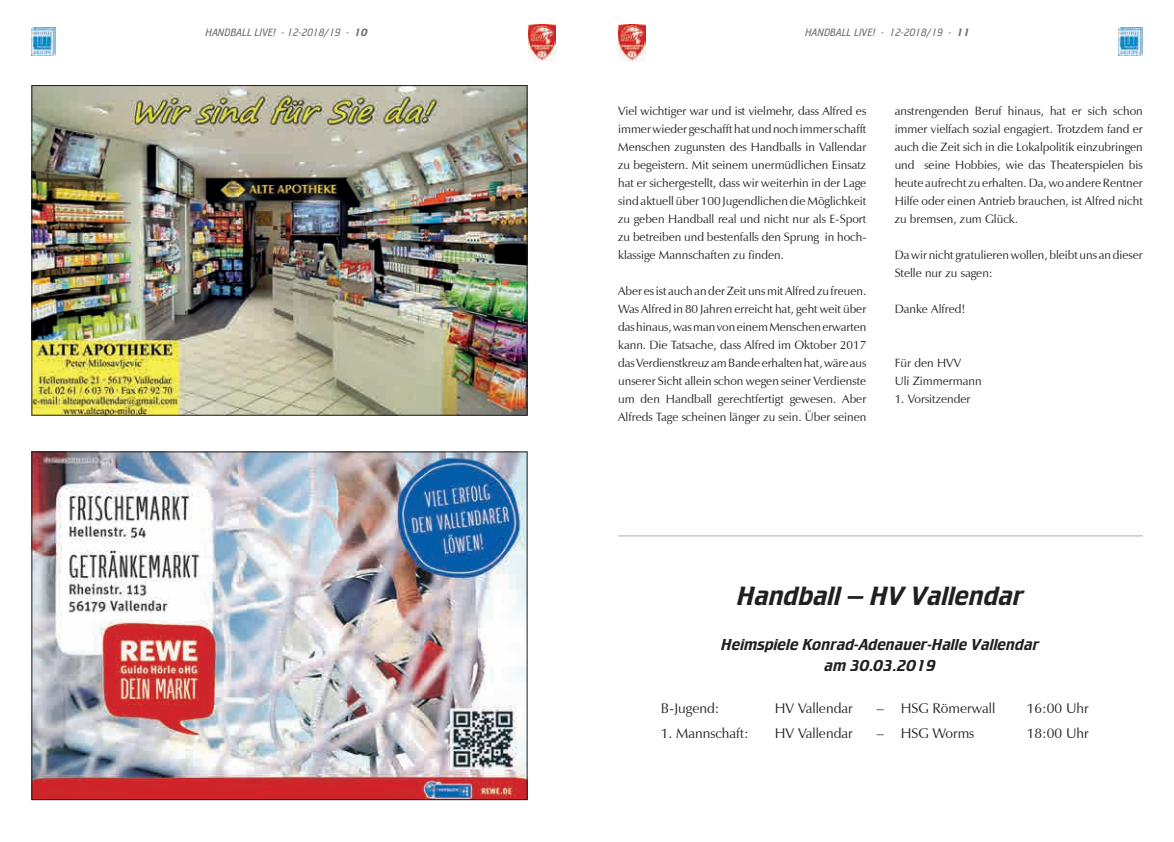
<style>
.page{position:relative;width:1174px;height:842px;background:#fff}
.page>*{position:absolute;margin:0;border:0;box-sizing:border-box;transform-origin:0 0}
.t1{font:italic 25px "AT Crillee";color:#231f20}
.t2{font:italic 15px/20.8px "AT Crillee";color:#231f20;text-align:center}
.t3{font:14px "Zapf Humanist 601 BT";color:#231f20}
.t4{font:12px/18px "Zapf Humanist 601 BT";color:#231f20;text-align:justify}
.t5{font:italic 300 10px "AT Crillee";color:#6c6d70}
.s1{font-weight:400}
</style>
<div class="page">
<img style="left:31px;top:27px;width:24px;height:29px">
<img style="left:1118px;top:27px;width:24px;height:29px">
<img style="left:528px;top:24px;width:27px;height:37px">
<img style="left:619px;top:24px;width:26px;height:37px">
<img style="left:33px;top:87px;width:492px;height:327px">
<div style="left:31px;top:85px;width:496px;height:331px;border:1px solid #231f20"></div>
<img style="left:33px;top:453px;width:492px;height:345px">
<hr style="left:618px;top:535px;width:524px;height:2px;background:#c7c8ca">
<p class="t5" style="left:205px;top:26px;width:163px">HANDBALL LIVE! - 12-2018/19 - <span class="s1">10</span></p>
<p class="t5" style="left:805px;top:26px;width:166px">HANDBALL LIVE! - 12-2018/19 - <span class="s1">11</span></p>
<p class="t4" style="left:618px;top:102px;width:250px">Viel wichtiger war und ist vielmehr, dass Alfred es immer wieder geschafft hat und noch immer schafft Menschen zugunsten des Handballs in Vallendar zu begeistern. Mit seinem unermüdlichen Einsatz hat er sichergestellt, dass wir weiterhin in der Lage sind aktuell über 100 Jugendlichen die Möglichkeit zu geben Handball real und nicht nur als E-Sport zu betreiben und bestenfalls den Sprung in hoch&shy;klassige Mannschaften zu finden.</p>
<p class="t4" style="left:618px;top:282px;width:250px">Aber es ist auch an der Zeit uns mit Alfred zu freuen.<br>Was Alfred in 80 Jahren erreicht hat, geht weit über das hinaus, was man von einem Menschen erwarten kann. Die Tatsache, dass Alfred im Oktober 2017 das Verdienstkreuz am Bande erhalten hat, wäre aus unserer Sicht allein schon wegen seiner Verdienste um den Handball gerechtfertigt gewesen. Aber Alfreds Tage scheinen länger zu sein. Über seinen</p>
<p class="t4" style="left:894px;top:102px;width:250px">anstrengenden Beruf hinaus, hat er sich schon immer vielfach sozial engagiert. Trotzdem fand er auch die Zeit sich in die Lokalpolitik einzubringen und seine Hobbies, wie das Theaterspielen bis heute aufrecht zu erhalten. Da, wo andere Rentner Hilfe oder einen Antrieb brauchen, ist Alfred nicht zu bremsen, zum Glück.</p>
<p class="t4" style="left:894px;top:246px;width:250px">Da wir nicht gratulieren wollen, bleibt uns an dieser<br>Stelle nur zu sagen:</p>
<p class="t4" style="left:894px;top:300px;width:72px">Danke Alfred!</p>
<p class="t4" style="left:894px;top:354px;width:88px">Für den HVV<br>Uli Zimmermann</p>
<p class="t4" style="left:894px;top:390px;width:77px">1. Vorsitzender</p>
<h1 class="t1" style="left:737px;top:580px;width:288px">Handball – HV Vallendar</h1>
<p class="t2" style="left:721px;top:634px;width:319px">Heimspiele Konrad-Adenauer-Halle Vallendar am 30.03.2019</p>
<p class="t3" style="left:660px;top:700px;width:60px">B-Jugend:</p>
<p class="t3" style="left:774px;top:700px;width:80px">HV Vallendar</p>
<p class="t3" style="left:876px;top:700px;width:120px">– HSG Römerwall</p>
<p class="t3" style="left:1026px;top:700px;width:63px">16:00 Uhr</p>
<p class="t3" style="left:660px;top:724px;width:90px">1. Mannschaft:</p>
<p class="t3" style="left:774px;top:724px;width:80px">HV Vallendar</p>
<p class="t3" style="left:876px;top:724px;width:99px">– HSG Worms</p>
<p class="t3" style="left:1026px;top:724px;width:63px">18:00 Uhr</p>
</div>
